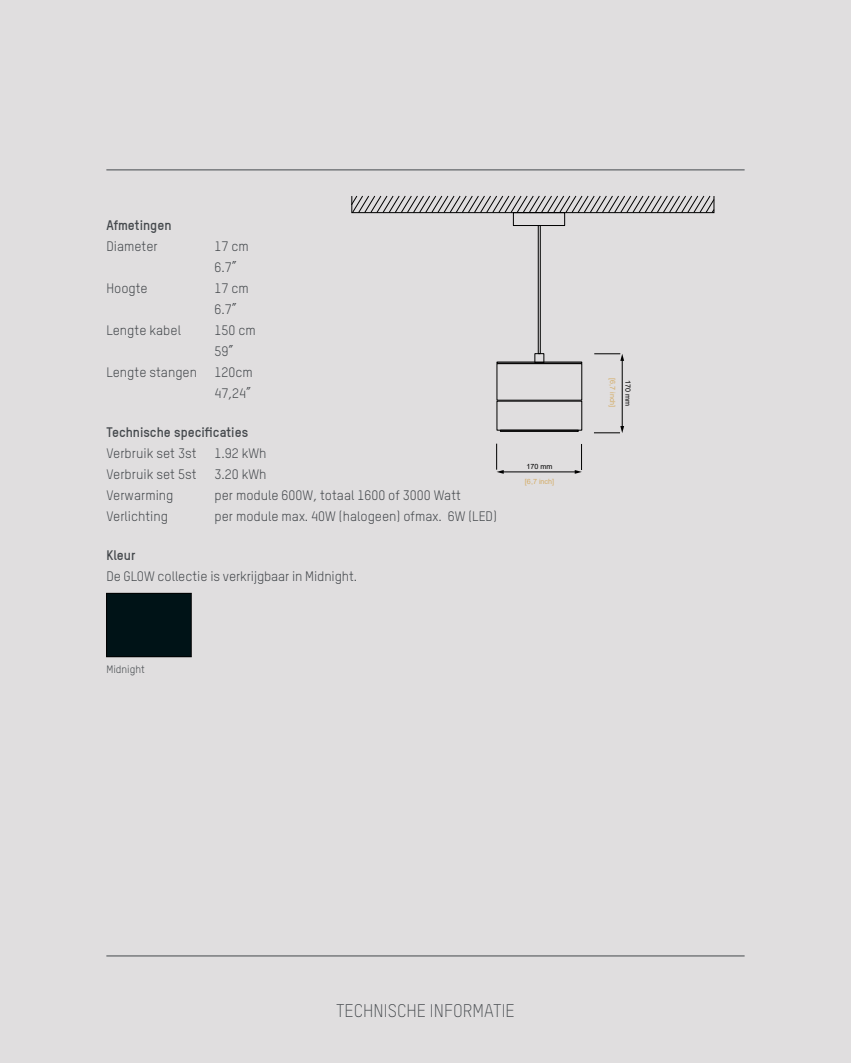
<style>
.page{position:relative;width:851px;height:1063px;background:#fff}
.page>*{position:absolute;margin:0;border:0;box-sizing:border-box;transform-origin:0 0}
.t1{font:300 18px "TSTARPRO";color:#44484c}
.t2{font:13.5px/21px "TSTARPRO";color:#44484c}
.t3{font:700 13.5px "TSTARW00";color:#44484c}
.t4{font:10.5px "TSTARPRO";color:#44484c}
.t5{font:7.2px "Arial";color:#d4ad68}
.t6{font:7.2px "Arial";color:#000}
</style>
<div class="page">
<div style="left:0;top:0;width:850px;height:1063px;background:#e0dedf"></div>
<hr style="left:106px;top:956px;width:638px;height:1px;background:#44484c">
<hr style="left:106px;top:170px;width:638px;height:1px;background:#44484c">
<div style="left:106px;top:593px;width:85px;height:64px;background:#001317"></div>
<div style="left:106px;top:593px;width:85px;height:64px;border:1px solid #000"></div>
<svg style="left:351px;top:196px;width:363px;height:17px"></svg>
<hr style="left:501px;top:472px;width:74px;height:1px;background:#000">
<svg style="left:496px;top:444px;width:7px;height:30px"></svg>
<svg style="left:574px;top:444px;width:8px;height:30px"></svg>
<hr style="left:622px;top:360px;width:1px;height:67px;background:#000">
<svg style="left:594px;top:354px;width:30px;height:7px"></svg>
<svg style="left:594px;top:426px;width:30px;height:8px"></svg>
<div style="left:496px;top:363px;width:86px;height:38px;border:1px solid #000"></div>
<div style="left:500px;top:430px;width:78px;height:2px;border:1px solid #000"></div>
<div style="left:496px;top:362px;width:86px;height:2px;border:1px solid #000"></div>
<div style="left:538px;top:225px;width:2px;height:129px;border:1px solid #000"></div>
<div style="left:513px;top:212px;width:52px;height:14px;border:1px solid #000"></div>
<div style="left:534px;top:353px;width:10px;height:10px;border:1px solid #000"></div>
<p class="t3" style="left:106px;top:217px;width:67px">Afmetingen</p>
<p class="t2" style="left:106px;top:235px;width:53px">Diameter</p>
<p class="t2" style="left:214px;top:235px;width:36px">17 cm<br>6.7”</p>
<p class="t2" style="left:106px;top:277px;width:43px">Hoogte</p>
<p class="t2" style="left:214px;top:277px;width:36px">17 cm<br>6.7”</p>
<p class="t2" style="left:106px;top:319px;width:76px">Lengte kabel</p>
<p class="t2" style="left:214px;top:319px;width:43px">150 cm<br>59”</p>
<p class="t2" style="left:106px;top:361px;width:92px">Lengte stangen</p>
<p class="t2" style="left:214px;top:361px;width:40px">120cm<br>47,24”</p>
<p class="t3" style="left:106px;top:424px;width:143px">Technische specificaties</p>
<p class="t2" style="left:106px;top:442px;width:92px">Verbruik set 3st</p>
<p class="t2" style="left:214px;top:442px;width:54px">1.92 kWh</p>
<p class="t2" style="left:106px;top:463px;width:92px">Verbruik set 5st</p>
<p class="t2" style="left:214px;top:463px;width:54px">3.20 kWh</p>
<p class="t2" style="left:106px;top:484px;width:69px">Verwarming</p>
<p class="t2" style="left:214px;top:484px;width:248px">per module 600W, totaal 1600 of 3000 Watt</p>
<p class="t2" style="left:106px;top:505px;width:63px">Verlichting</p>
<p class="t2" style="left:214px;top:505px;width:284px">per module max. 40W (halogeen) ofmax. 6W (LED)</p>
<p class="t3" style="left:106px;top:547px;width:31px">Kleur</p>
<p class="t2" style="left:106px;top:566px;width:252px">De GLOW collectie is verkrijgbaar in Midnight.</p>
<p class="t6" style="left:526px;top:461px;width:28px">170 mm</p>
<p class="t5" style="left:525px;top:477px;width:31px">[6,7 inch]</p>
<p class="t4" style="left:106px;top:663px;width:40px">Midnight</p>
<p class="t5" style="left:617px;top:378px;width:31px;rotate:90deg">[6,7 inch]</p>
<p class="t6" style="left:632px;top:380px;width:28px;rotate:90deg">170 mm</p>
<h1 class="t1" style="left:336px;top:1000px;width:180px">TECHNISCHE INFORMATIE</h1>
</div>
